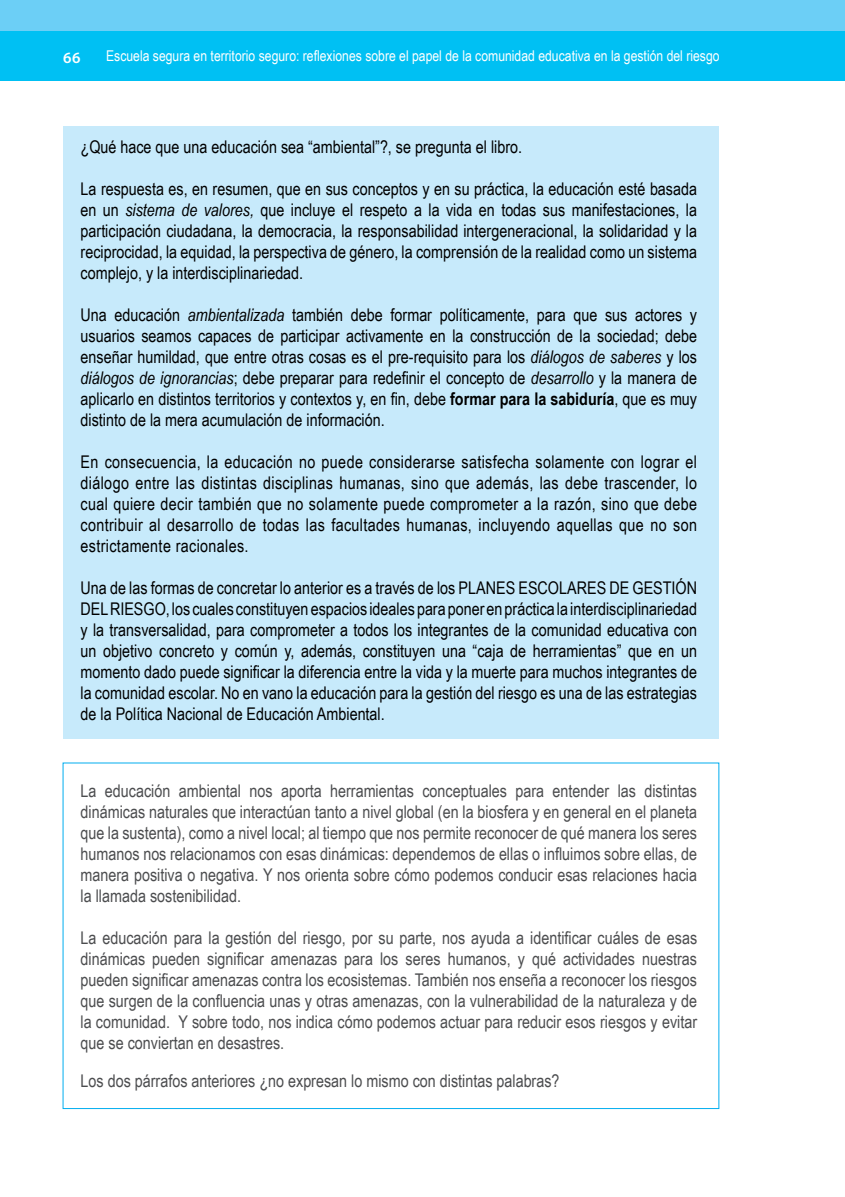
<style>
.page{position:relative;width:845px;height:1197px;background:#fff}
.page>*{position:absolute;margin:0;border:0;box-sizing:border-box;transform-origin:0 0}
.t1{font:17.5px/21px "Arial Narrow";color:#000;text-align:justify}
.t2{font:17.5px/21px "Arial Narrow";color:#4c4d4f;text-align:justify}
.t3{font:600 15.75px "Myriad Pro";color:#fff}
.t4{font:14.88px "Arial Narrow";color:#fff}
.s1{font-style:italic}
.s2{font-weight:700}
</style>
<div class="page">
<div style="left:0;top:0;width:844px;height:81px;background:#6ccff6"></div>
<div style="left:0;top:32px;width:844px;height:49px;background:#00c0f3"></div>
<hr style="left:844px;top:0;width:1px;height:81px;background:#6ccff6">
<hr style="left:844px;top:32px;width:1px;height:49px;background:#00c0f3">
<div style="left:63px;top:126px;width:655px;height:612px;background:#c7eafb"></div>
<p class="t3" style="left:63px;top:47px;width:10px">66</p>
<p class="t4" style="left:106px;top:45px;width:614px">Escuela segura en territorio seguro: reflexiones sobre el papel de la comunidad educativa en la gestión del riesgo</p>
<p class="t1" style="left:80px;top:135px;width:443px">¿Qué hace que una educación sea “ambiental”?, se pregunta el libro.</p>
<p class="t1" style="left:80px;top:177px;width:617px">La respuesta es, en resumen, que en sus conceptos y en su práctica, la educación esté basada en un <span class="s1">sistema de valores,</span> que incluye el respeto a la vida en todas sus manifestaciones, la participación ciudadana, la democracia, la responsabilidad intergeneracional, la solidaridad y la reciprocidad, la equidad, la perspectiva de género, la comprensión de la realidad como un sistema complejo, y la interdisciplinariedad.</p>
<p class="t1" style="left:80px;top:303px;width:618px">Una educación <span class="s1">ambientalizada</span> también debe formar políticamente, para que sus actores y usuarios seamos capaces de participar activamente en la construcción de la sociedad; debe enseñar humildad, que entre otras cosas es el pre-requisito para los <span class="s1">diálogos de saberes</span> y los <span class="s1">diálogos de ignorancias</span>; debe preparar para redefinir el concepto de <span class="s1">desarrollo</span> y la manera de aplicarlo en distintos territorios y contextos y, en fin, debe <span class="s2">formar para la sabiduría</span>, que es muy distinto de la mera acumulación de información.</p>
<p class="t1" style="left:80px;top:450px;width:617px">En consecuencia, la educación no puede considerarse satisfecha solamente con lograr el diálogo entre las distintas disciplinas humanas, sino que además, las debe trascender, lo cual quiere decir también que no solamente puede comprometer a la razón, sino que debe contribuir al desarrollo de todas las facultades humanas, incluyendo aquellas que no son estrictamente racionales.</p>
<p class="t1" style="left:80px;top:576px;width:618px">Una de las formas de concretar lo anterior es a través de los PLANES ESCOLARES DE GESTIÓN DEL RIESGO, los cuales constituyen espacios ideales para poner en práctica la interdisciplinariedad y la transversalidad, para comprometer a todos los integrantes de la comunidad educativa con un objetivo concreto y común y, además, constituyen una “caja de herramientas” que en un momento dado puede significar la diferencia entre la vida y la muerte para muchos integrantes de la comunidad escolar. No en vano la educación para la gestión del riesgo es una de las estrategias de la Política Nacional de Educación Ambiental.</p>
<p class="t2" style="left:80px;top:779px;width:618px">La educación ambiental nos aporta herramientas conceptuales para entender las distintas dinámicas naturales que interactúan tanto a nivel global (en la biosfera y en general en el planeta que la sustenta), como a nivel local; al tiempo que nos permite reconocer de qué manera los seres humanos nos relacionamos con esas dinámicas: dependemos de ellas o influimos sobre ellas, de manera positiva o negativa. Y nos orienta sobre cómo podemos conducir esas relaciones hacia la llamada sostenibilidad.</p>
<p class="t2" style="left:80px;top:926px;width:618px">La educación para la gestión del riesgo, por su parte, nos ayuda a identificar cuáles de esas dinámicas pueden significar amenazas para los seres humanos, y qué actividades nuestras pueden significar amenazas contra los ecosistemas. También nos enseña a reconocer los riesgos que surgen de la confluencia unas y otras amenazas, con la vulnerabilidad de la naturaleza y de la comunidad. Y sobre todo, nos indica cómo podemos actuar para reducir esos riesgos y evitar que se conviertan en desastres.</p>
<p class="t2" style="left:80px;top:1070px;width:480px">Los dos párrafos anteriores ¿no expresan lo mismo con distintas palabras?</p>
</div>
